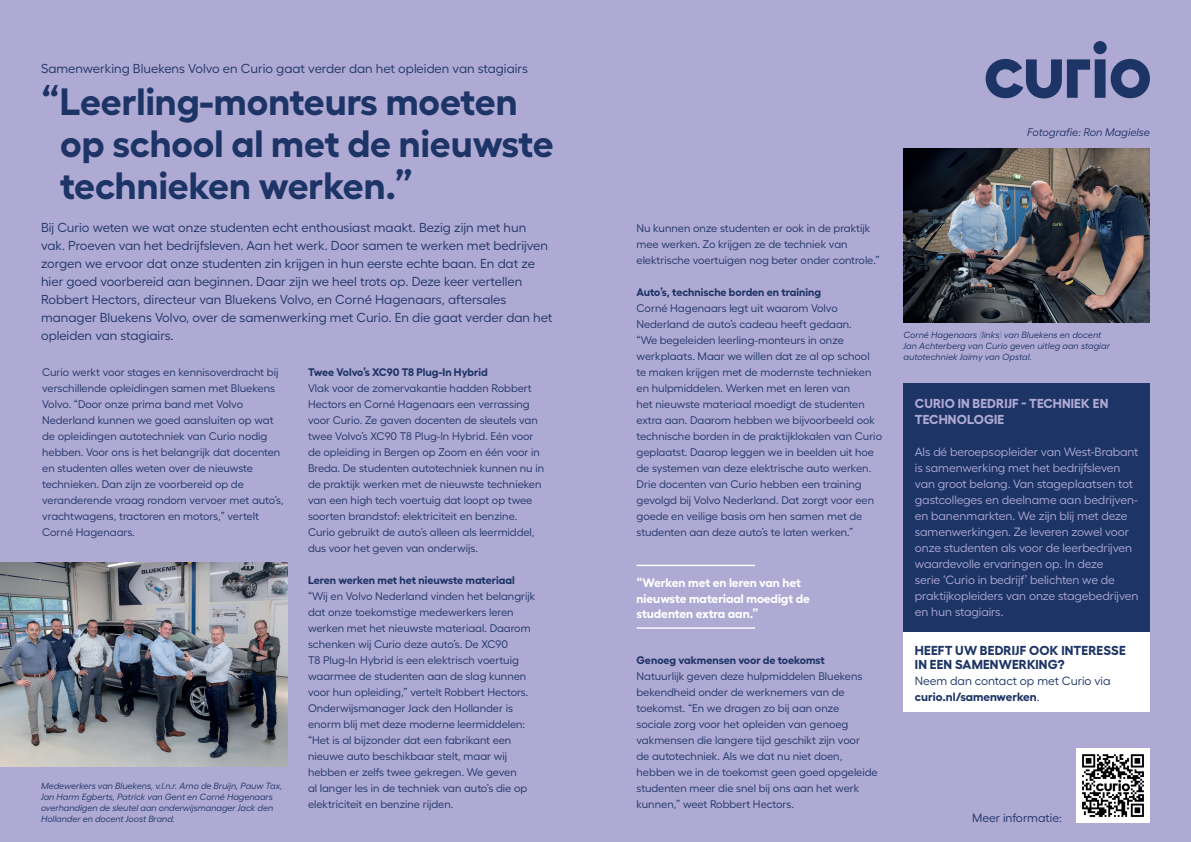
<style>
.page{position:relative;width:1191px;height:842px;background:#afaad3}
.page>*{position:absolute;margin:0;border:0;box-sizing:border-box;transform-origin:0 0}
.t1{font:700 38px/42px "Fellix";color:#1d3466}
.t2{font:13px/18px "Fellix";color:#1d3466}
.t3{font:700 13px/14px "Fellix";letter-spacing:.01em;color:#1d3466}
.t4{font:700 13px/16px "Fellix";letter-spacing:.01em;color:#afaad3}
.t5{font:700 12.3px/15.1px "Fellix";color:#fff}
.t6{font:12px/16px "Fellix";letter-spacing:-.005em;color:#afaad3}
.t7{font:12px/16px "Fellix";color:#1d3466}
.t8{font:11px/16px "Fellix";color:#1d3466}
.t9{font:700 11px "Fellix";color:#1d3466}
.t10{font:italic 11px "Fellix";letter-spacing:-.005em;color:#1d3466}
.t11{font:italic 9px/11px "Fellix";letter-spacing:-.005em;color:#1d3466}
.s1{font-weight:700}
</style>
<div class="page">
<svg style="left:985px;top:41px;width:164px;height:57px"></svg>
<div style="left:903px;top:383px;width:246px;height:249px;background:#1d3466"></div>
<div style="left:903px;top:632px;width:246px;height:80px;background:#fff"></div>
<img style="left:0;top:562px;width:287px;height:205px">
<img style="left:1076px;top:748px;width:73px;height:74px">
<img style="left:903px;top:149px;width:246px;height:173px">
<hr style="left:636px;top:565px;width:119px;height:1px;background:#fff">
<hr style="left:636px;top:627px;width:119px;height:2px;background:#fff">
<p class="t2" style="left:41px;top:58px;width:488px">Samenwerking Bluekens Volvo en Curio gaat verder dan het opleiden van stagiairs</p>
<h1 class="t1" style="left:60px;top:76px;width:495px;text-indent:-19px">“Leerling-monteurs moeten op school al met de nieuwste technieken werken.”</h1>
<p class="t2" style="left:41px;top:217px;width:513px">Bij Curio weten we wat onze studenten echt enthousiast maakt. Bezig zijn met hun vak. Proeven van het bedrijfsleven. Aan het werk. Door samen te werken met bedrijven zorgen we ervoor dat onze studenten zin krijgen in hun eerste echte baan. En dat ze hier goed voorbereid aan beginnen. Daar zijn we heel trots op. Deze keer vertellen Robbert Hectors, directeur van Bluekens Volvo, en Corné Hagenaars, aftersales manager Bluekens Volvo, over de samenwerking met Curio. En die gaat verder dan het opleiden van stagiairs.</p>
<p class="t8" style="left:42px;top:363px;width:243px">Curio werkt voor stages en kennisoverdracht bij verschillende opleidingen samen met Bluekens Volvo. “Door onze prima band met Volvo Nederland kunnen we goed aansluiten op wat de opleidingen autotechniek van Curio nodig hebben. Voor ons is het belangrijk dat docenten en studenten alles weten over de nieuwste technieken. Dan zijn ze voorbereid op de veranderende vraag rondom vervoer met auto’s, vrachtwagens, tractoren en motors,” vertelt Corné Hagenaars.</p>
<p class="t11" style="left:41px;top:780px;width:243px">Medewerkers van Bluekens, v.l.n.r. Arno de Bruijn, Pauw Tax, Jan Harm Egberts, Patrick van Gent en Corné Hagenaars overhandigen de sleutel aan onderwijsmanager Jack den Hollander en docent Joost Brand.</p>
<p class="t9" style="left:308px;top:363px;width:181px">Twee Volvo’s XC90 T8 Plug-In Hybrid</p>
<p class="t8" style="left:308px;top:379px;width:238px">Vlak voor de zomervakantie hadden Robbert Hectors en Corné Hagenaars een verrassing voor Curio. Ze gaven docenten de sleutels van twee Volvo’s XC90 T8 Plug-In Hybrid. Eén voor de opleiding in Bergen op Zoom en één voor in Breda. De studenten autotechniek kunnen nu in de praktijk werken met de nieuwste technieken van een high tech voertuig dat loopt op twee soorten brandstof: elektriciteit en benzine.<br>Curio gebruikt de auto’s alleen als leermiddel, dus voor het geven van onderwijs.</p>
<p class="t9" style="left:308px;top:571px;width:208px">Leren werken met het nieuwste materiaal</p>
<p class="t8" style="left:308px;top:587px;width:229px">“Wij en Volvo Nederland vinden het belangrijk dat onze toekomstige medewerkers leren werken met het nieuwste materiaal. Daarom schenken wij Curio deze auto’s. De XC90<br>T8 Plug-In Hybrid is een elektrisch voertuig waarmee de studenten aan de slag kunnen voor hun opleiding,” vertelt Robbert Hectors.<br>Onderwijsmanager Jack den Hollander is enorm blij met deze moderne leermiddelen: “Het is al bijzonder dat een fabrikant een nieuwe auto beschikbaar stelt, maar wij hebben er zelfs twee gekregen. We geven<br>al langer les in de techniek van auto’s die op elektriciteit en benzine rijden.</p>
<p class="t10" style="left:1027px;top:124px;width:124px">Fotografie: Ron Magielse</p>
<p class="t8" style="left:636px;top:219px;width:244px">Nu kunnen onze studenten er ook in de praktijk mee werken. Zo krijgen ze de techniek van elektrische voertuigen nog beter onder controle.”</p>
<p class="t9" style="left:636px;top:283px;width:186px">Auto’s, technische borden en training</p>
<p class="t8" style="left:636px;top:299px;width:247px">Corné Hagenaars legt uit waarom Volvo Nederland de auto’s cadeau heeft gedaan.<br>“We begeleiden leerling-monteurs in onze werkplaats. Maar we willen dat ze al op school te maken krijgen met de modernste technieken en hulpmiddelen. Werken met en leren van<br>het nieuwste materiaal moedigt de studenten extra aan. Daarom hebben we bijvoorbeeld ook technische borden in de praktijklokalen van Curio geplaatst. Daarop leggen we in beelden uit hoe de systemen van deze elektrische auto werken.<br>Drie docenten van Curio hebben een training gevolgd bij Volvo Nederland. Dat zorgt voor een goede en veilige basis om hen samen met de studenten aan deze auto’s te laten werken.”</p>
<p class="t5" style="left:636px;top:574px;width:175px">“Werken met en leren van het nieuwste materiaal moedigt de studenten extra aan.”</p>
<p class="t9" style="left:636px;top:651px;width:190px">Genoeg vakmensen voor de toekomst</p>
<p class="t8" style="left:636px;top:667px;width:242px">Natuurlijk geven deze hulpmiddelen Bluekens bekendheid onder de werknemers van de toekomst. “En we dragen zo bij aan onze<br>sociale zorg voor het opleiden van genoeg vakmensen die langere tijd geschikt zijn voor<br>de autotechniek. Als we dat nu niet doen, hebben we in de toekomst geen goed opgeleide studenten meer die snel bij ons aan het werk kunnen,” weet Robbert Hectors.</p>
<p class="t11" style="left:903px;top:328px;width:208px">Corné Hagenaars (links) van Bluekens en docent<br>Jan Achterberg van Curio geven uitleg aan stagiar autotechniek Jaimy van Opstal.</p>
<p class="t4" style="left:915px;top:394px;width:195px">CURIO IN BEDRIJF - TECHNIEK EN<br>TECHNOLOGIE</p>
<p class="t6" style="left:915px;top:442px;width:225px">Als dé beroepsopleider van West-Brabant is samenwerking met het bedrijfsleven van groot belang. Van stageplaatsen tot gastcolleges en deelname aan bedrijven&shy;en banenmarkten. We zijn blij met deze samenwerkingen. Ze leveren zowel voor onze studenten als voor de leerbedrijven waardevolle ervaringen op. In deze<br>serie ‘Curio in bedrijf’ belichten we de praktijkopleiders van onze stagebedrijven en hun stagiairs.</p>
<p class="t3" style="left:915px;top:641px;width:212px">HEEFT UW BEDRIJF OOK INTERESSE<br>IN EEN SAMENWERKING?</p>
<p class="t7" style="left:915px;top:671px;width:197px">Neem dan contact op met Curio via <span class="s1">curio.nl/samenwerken</span>.</p>
<p class="t7" style="left:972px;top:808px;width:91px">Meer informatie:</p>
</div>
